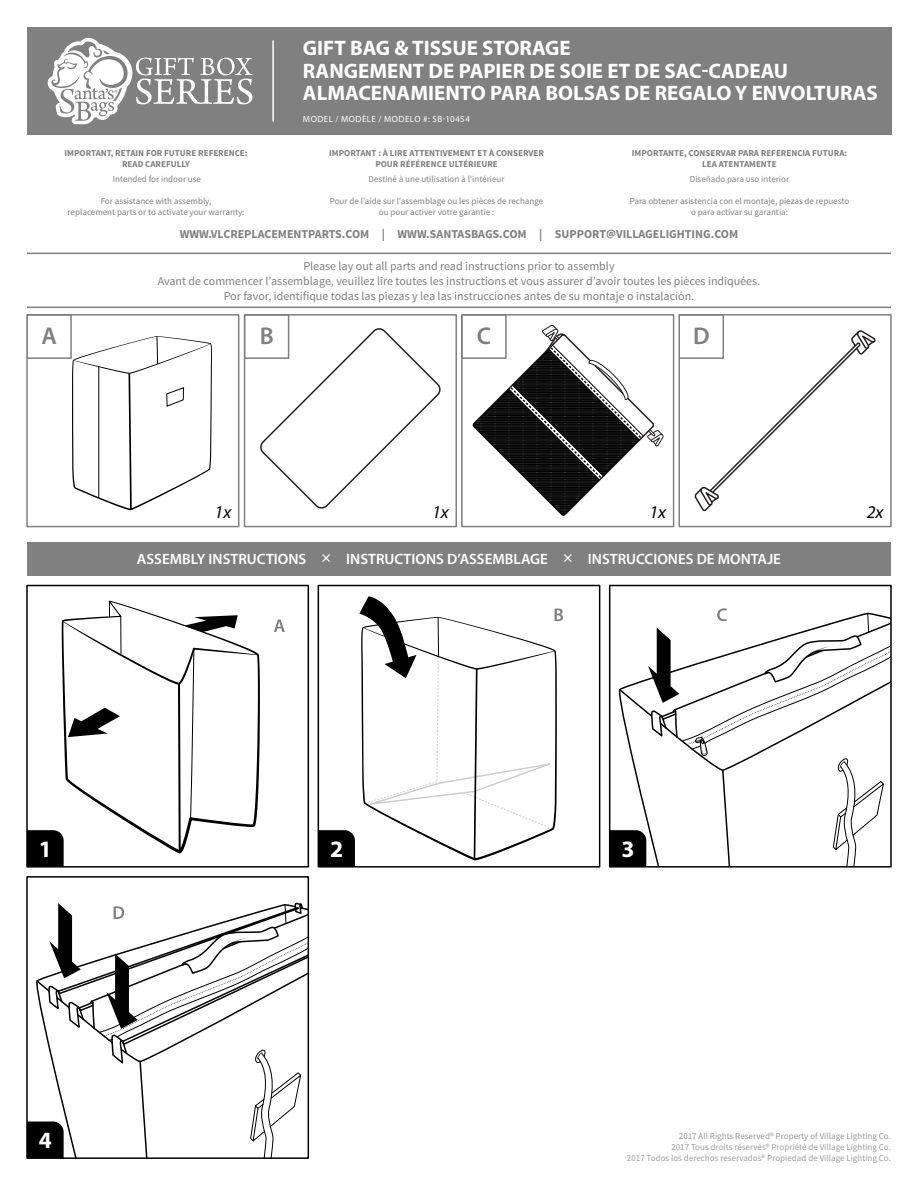
<style>
.page{position:relative;width:918px;height:1188px;background:#fff}
.page>*{position:absolute;margin:0;border:0;box-sizing:border-box;transform-origin:0 0}
.t1{font:600 24.3px "Myriad Pro";color:#808080}
.t2{font:700 23.55px "Myriad Pro";color:#fff}
.t3{font:700 23.4px "Myriad Pro";color:#fff}
.t4{font:700 21px/22.5px "Myriad Pro";color:#fff}
.t5{font:italic 18px "Myriad Pro";color:#000}
.t6{font:600 15px "Myriad Pro";color:#fff}
.t7{font:12px/15px "Source Sans Pro";color:#808080;text-align:center}
.t8{font:700 12px "Source Sans Pro";color:#808080}
.t9{font:9px/10.8px "Source Sans Pro";color:#808080;text-align:center}
.t10{font:700 9px/10.8px "Source Sans Pro";color:#808080;text-align:center}
.t11{font:9px/10.8px "Source Sans Pro";color:#9d9e9f;text-align:right}
.t12{font:9px "Source Sans Pro";color:#9a9b9c}
.t13{font:9px "Myriad Pro";letter-spacing:.055em;color:#fff}
</style>
<div class="page">
<div style="left:245px;top:315px;width:44px;height:44px;border:2px solid #808080"></div>
<svg style="left:258px;top:326px;width:183px;height:183px"></svg>
<div style="left:244px;top:314px;width:213px;height:213px;border:2px solid #808080"></div>
<div style="left:462px;top:315px;width:45px;height:44px;border:2px solid #808080"></div>
<svg style="left:471px;top:324px;width:193px;height:192px"></svg>
<div style="left:461px;top:314px;width:213px;height:213px;border:2px solid #808080"></div>
<div style="left:679px;top:315px;width:45px;height:44px;border:2px solid #808080"></div>
<svg style="left:693px;top:329px;width:183px;height:183px"></svg>
<div style="left:678px;top:314px;width:214px;height:213px;border:2px solid #808080"></div>
<div style="left:27px;top:315px;width:45px;height:44px;border:2px solid #808080"></div>
<svg style="left:72px;top:336px;width:140px;height:175px"></svg>
<div style="left:26px;top:314px;width:213px;height:213px;border:2px solid #808080"></div>
<svg style="left:29px;top:601px;width:229px;height:264px"></svg>
<div style="left:26px;top:585px;width:283px;height:283px;border:2px solid #000"></div>
<div style="left:318px;top:585px;width:282px;height:283px;border:2px solid #000"></div>
<svg style="left:274px;top:620px;width:11px;height:12px"></svg>
<svg style="left:318px;top:596px;width:245px;height:271px"></svg>
<svg style="left:610px;top:608px;width:282px;height:259px"></svg>
<svg style="left:27px;top:902px;width:282px;height:256px"></svg>
<div style="left:27px;top:27px;width:864px;height:108px;background:#808080"></div>
<hr style="left:272px;top:41px;width:2px;height:81px;background:#fff">
<svg style="left:47px;top:38px;width:206px;height:86px"></svg>
<hr style="left:27px;top:307px;width:864px;height:1px;background:#808080">
<hr style="left:27px;top:253px;width:864px;height:1px;background:#808080">
<div style="left:27px;top:542px;width:864px;height:33px;background:#808080"></div>
<h3 class="t4" style="left:303px;top:36px;width:576px">GIFT BAG &amp; TISSUE STORAGE<br>RANGEMENT DE PAPIER DE SOIE ET DE SAC-CADEAU<br>ALMACENAMIENTO PARA BOLSAS DE REGALO Y ENVOLTURAS</h3>
<p class="t13" style="left:303px;top:113px;width:169px">MODEL / MODÈLE / MODELO #: SB-10454</p>
<p class="t10" style="left:329px;top:148px;width:216px">IMPORTANT : À LIRE ATTENTIVEMENT ET À CONSERVER<br>POUR RÉFÉRENCE ULTÉRIEURE</p>
<p class="t9" style="left:369px;top:174px;width:137px">Destiné à une utilisation à l’intérieur</p>
<p class="t9" style="left:330px;top:195px;width:215px">Pour de l’aide sur l’assemblage ou les pièces de rechange ou pour activer votre garantie :</p>
<p class="t10" style="left:65px;top:148px;width:184px">IMPORTANT, RETAIN FOR FUTURE REFERENCE:<br>READ CAREFULLY</p>
<p class="t9" style="left:113px;top:174px;width:90px">Intended for indoor use</p>
<p class="t9" style="left:68px;top:195px;width:178px">For assistance with assembly,<br>replacement parts or to activate your warranty:</p>
<p class="t10" style="left:632px;top:148px;width:217px">IMPORTANTE, CONSERVAR PARA REFERENCIA FUTURA:<br>LEA ATENTAMENTE</p>
<p class="t9" style="left:690px;top:174px;width:101px">Diseñado para uso interior</p>
<p class="t9" style="left:630px;top:195px;width:221px">Para obtener asistencia con el montaje, piezas de repuesto o para activar su garantía:</p>
<h3 class="t8" style="left:180px;top:227px;width:560px">WWW.VLCREPLACEMENTPARTS.COM | WWW.SANTASBAGS.COM | SUPPORT@VILLAGELIGHTING.COM</h3>
<p class="t7" style="left:158px;top:258px;width:604px">Please lay out all parts and read instructions prior to assembly<br>Avant de commencer l’assemblage, veuillez lire toutes les instructions et vous assurer d’avoir toutes les pièces indiquées.<br>Por favor, identifique todas las piezas y lea las instrucciones antes de su montaje o instalación.</p>
<h1 class="t1" style="left:41px;top:321px;width:17px">A</h1>
<h1 class="t1" style="left:260px;top:321px;width:15px">B</h1>
<h1 class="t1" style="left:477px;top:321px;width:16px">C</h1>
<h1 class="t1" style="left:693px;top:321px;width:18px">D</h1>
<h3 class="t5" style="left:215px;top:501px;width:18px">1x</h3>
<h3 class="t5" style="left:432px;top:501px;width:18px">1x</h3>
<h3 class="t5" style="left:649px;top:501px;width:18px">1x</h3>
<h3 class="t5" style="left:867px;top:501px;width:18px">2x</h3>
<h3 class="t6" style="left:137px;top:549px;width:646px">ASSEMBLY INSTRUCTIONS × INSTRUCTIONS D’ASSEMBLAGE × INSTRUCCIONES DE MONTAJE</h3>
<h2 class="t2" style="left:39px;top:833px;width:15px">1</h2>
<h2 class="t2" style="left:330px;top:833px;width:15px">2</h2>
<h2 class="t2" style="left:621px;top:833px;width:15px">3</h2>
<h3 class="t3" style="left:39px;top:1125px;width:14px">4</h3>
<p class="t12" style="left:679px;top:1131px;width:214px">2017 All Rights Reserved® Property of Village Lighting Co.</p>
<p class="t11" style="left:627px;top:1142px;width:266px">2017 Tous droits réservés® Propriété de Village Lighting Co.<br>2017 Todos los derechos reservados® Propiedad de Village Lighting Co.</p>
</div>
